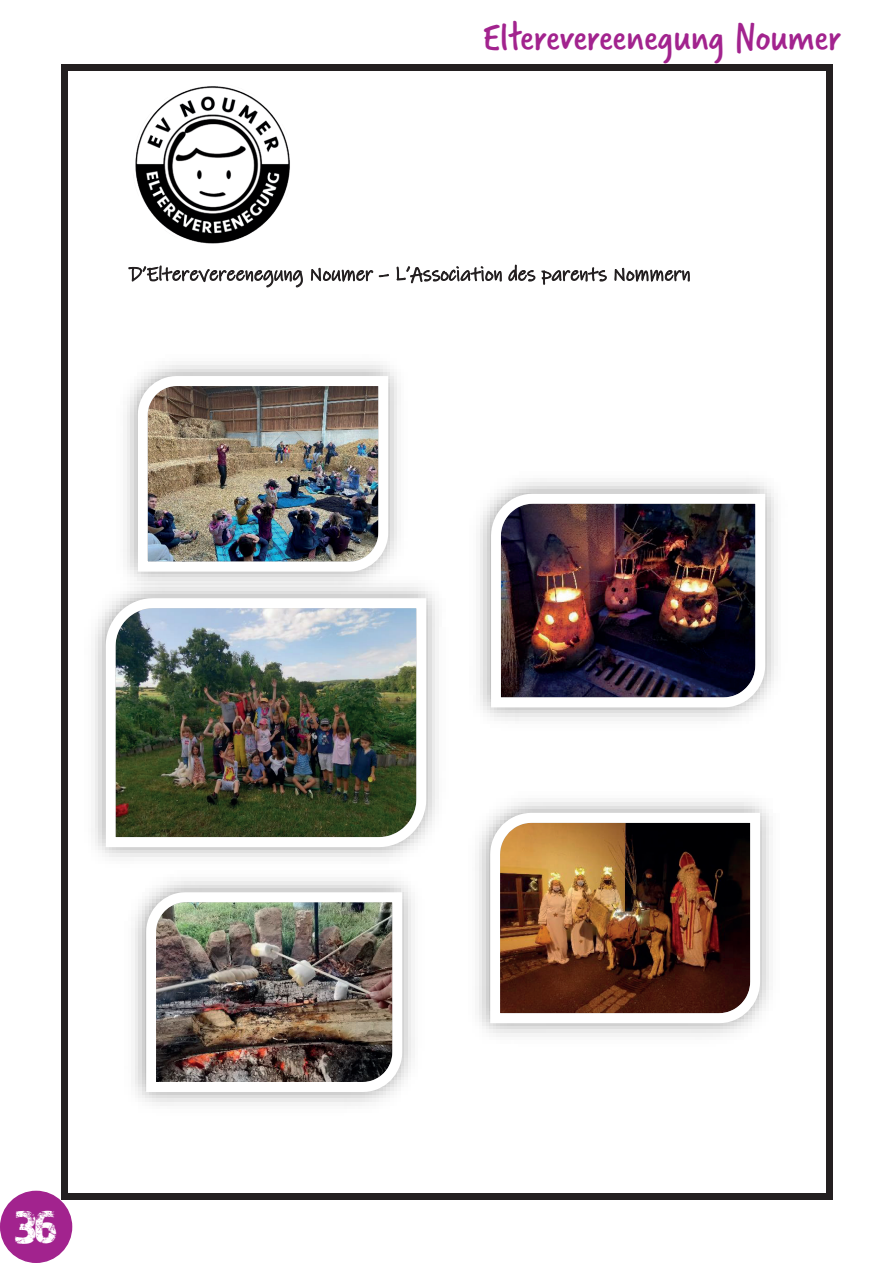
<style>
.page{position:relative;width:893px;height:1263px;background:#fff}
.page>*{position:absolute;margin:0;border:0;box-sizing:border-box;transform-origin:0 0}
.t1{font:48px "Almaq Rough";color:#fff}
.t2{font:42px "Verveine";color:#a2238e}
.t3{font:20.1px "Ink Free";color:#231f20}
</style>
<div class="page">
<div style="left:1px;top:1191px;width:71px;height:71px;background:#a2238e;border-radius:50%"></div>
<div style="left:0;top:1191px;width:72px;height:72px;border:2px solid #a2238e;border-radius:50%"></div>
<img style="left:135px;top:86px;width:155px;height:158px">
<img style="left:480px;top:482px;width:298px;height:239px">
<img style="left:486px;top:488px;width:284px;height:224px">
<img style="left:479px;top:802px;width:290px;height:235px">
<img style="left:485px;top:807px;width:280px;height:221px">
<img style="left:135px;top:881px;width:280px;height:225px">
<img style="left:141px;top:887px;width:266px;height:210px">
<img style="left:95px;top:587px;width:344px;height:270px">
<img style="left:101px;top:593px;width:330px;height:259px">
<img style="left:109px;top:365px;width:306px;height:234px">
<img style="left:133px;top:371px;width:260px;height:206px">
<div style="left:61px;top:65px;width:7px;height:6px;background:#231f20"></div>
<div style="left:68px;top:65px;width:758px;height:6px;background:#231f20"></div>
<svg style="left:826px;top:65px;width:6px;height:6px"></svg>
<div style="left:61px;top:71px;width:7px;height:1122px;background:#231f20"></div>
<div style="left:826px;top:71px;width:6px;height:1122px;background:#231f20"></div>
<div style="left:61px;top:1193px;width:7px;height:6px;background:#231f20"></div>
<div style="left:68px;top:1193px;width:758px;height:6px;background:#231f20"></div>
<svg style="left:826px;top:1193px;width:6px;height:6px"></svg>
<h2 class="t2" style="left:483px;top:8px;width:360px">Elterevereenegung Noumer</h2>
<p class="t3" style="left:129px;top:262px;width:563px">D’Elterevereenegung Noumer – L’Association des parents Nommern</p>
<h1 class="t1" style="left:13px;top:1198px;width:45px">36</h1>
</div>
